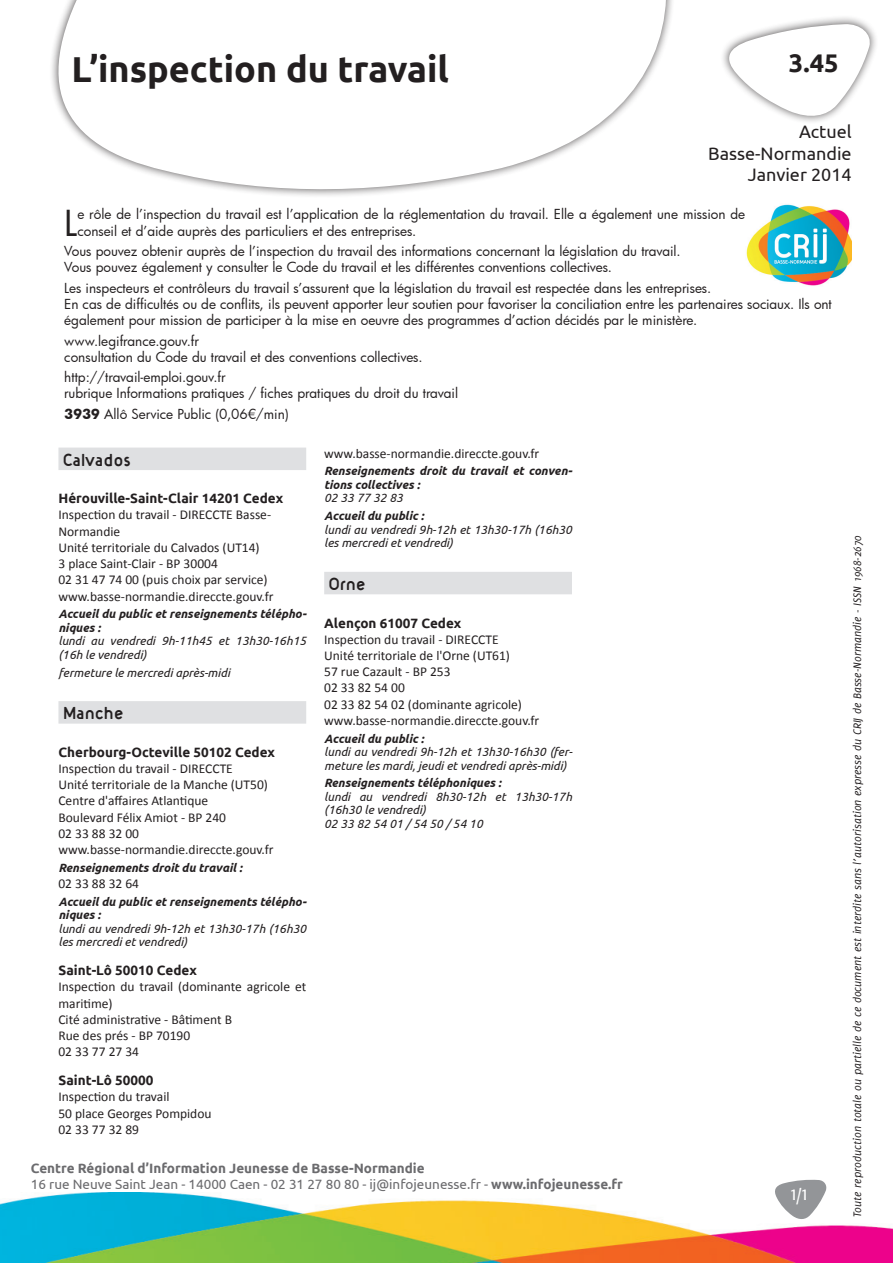
<style>
.page{position:relative;width:893px;height:1263px;background:#fff}
.page>*{position:absolute;margin:0;border:0;box-sizing:border-box;transform-origin:0 0}
.t1{font:700 36px "Ubuntu";color:#231f20}
.intro{font:34.95px "Futura";color:#231f20}
.t2{font:700 25.5px "Ubuntu";color:#231f20}
.t3{font:18px/21.6px "Ubuntu";color:#231f20;text-align:right}
.niveau_1{font:18px "Target Boo K";color:#231f20}
.t4{font:18px "Fontin";color:#fff}
.intro_sans_lettrine{font:13.5px/16.2px "Futura";color:#231f20}
.adresse{font:13.5px/16.2px "Calibri";color:#231f20}
.intro-2{font:13.5px/16.2px "Futura";color:#231f20}
.t5{font:700 13.5px/16.2px "Ubuntu";color:#6b6b6e}
.p-gaucheGras{font:700 13.5px "Ubuntu";color:#231f20}
.prive_public{font:italic 12px/13.5px "Ubuntu";color:#231f20}
.prive_public-2{font:italic 700 12px/13.5px "Ubuntu";color:#231f20}
.t6{font:italic 12px "Delicious";color:#231f20}
.adresse-2{font:italic 700 12px "Ubuntu";color:#231f20}
.s1{font-weight:700}
.s2{font-weight:400}
</style>
<div class="page">
<svg style="left:52px;top:0;width:617px;height:196px"></svg>
<div style="left:720px;top:15px;width:159px;height:110px;background:#231f20;opacity:.75"></div>
<svg style="left:724px;top:24px;width:148px;height:96px"></svg>
<img style="left:0;top:1192px;width:893px;height:71px">
<img style="left:746px;top:204px;width:105px;height:82px">
<svg style="left:773px;top:1179px;width:55px;height:42px"></svg>
<div style="left:58px;top:448px;width:248px;height:22px;background:#dfe0e2"></div>
<div style="left:58px;top:701px;width:248px;height:23px;background:#dfe0e2"></div>
<div style="left:324px;top:572px;width:248px;height:22px;background:#dfe0e2"></div>
<h1 class="t1" style="left:71px;top:47px;width:379px">L’inspection du travail</h1>
<h3 class="t2" style="left:789px;top:48px;width:51px">3.45</h3>
<h3 class="t3" style="left:708px;top:120px;width:145px">Actuel<br>Basse-Normandie<br>Janvier 2014</h3>
<p class="intro" style="left:64px;top:199px;width:15px">L</p>
<p class="intro-2" style="left:77px;top:206px;width:669px">e rôle de l’inspection du travail est l’application de la réglementation du travail. Elle a également une mission de conseil et d’aide auprès des particuliers et des entreprises.</p>
<p class="intro_sans_lettrine" style="left:64px;top:243px;width:618px">Vous pouvez obtenir auprès de l’inspection du travail des informations concernant la législation du travail.</p>
<p class="intro_sans_lettrine" style="left:64px;top:259px;width:549px">Vous pouvez également y consulter le Code du travail et les différentes conventions collectives.</p>
<p class="intro_sans_lettrine" style="left:64px;top:279px;width:648px">Les inspecteurs et contrôleurs du travail s’assurent que la législation du travail est respectée dans les entreprises.</p>
<p class="intro_sans_lettrine" style="left:64px;top:296px;width:769px">En cas de difficultés ou de conflits, ils peuvent apporter leur soutien pour favoriser la conciliation entre les partenaires sociaux. Ils ont également pour mission de participer à la mise en oeuvre des programmes d’action décidés par le ministère.</p>
<p class="intro_sans_lettrine" style="left:64px;top:332px;width:136px">www.legifrance.gouv.fr</p>
<p class="intro_sans_lettrine" style="left:64px;top:348px;width:360px">consultation du Code du travail et des conventions collectives.</p>
<p class="intro_sans_lettrine" style="left:64px;top:369px;width:163px">http://travail-emploi.gouv.fr</p>
<p class="intro_sans_lettrine" style="left:64px;top:385px;width:395px">rubrique Informations pratiques / fiches pratiques du droit du travail</p>
<p class="intro_sans_lettrine" style="left:64px;top:405px;width:226px"><span class="s1">3939</span> Allô Service Public (0,06€/min)</p>
<p class="niveau_1" style="left:63px;top:449px;width:70px">Calvados</p>
<p class="p-gaucheGras" style="left:58px;top:490px;width:226px">Hérouville-Saint-Clair 14201 Cedex</p>
<p class="adresse" style="left:58px;top:507px;width:214px">Inspection du travail - DIRECCTE Basse-</p>
<p class="adresse" style="left:58px;top:523px;width:63px">Normandie</p>
<p class="adresse" style="left:58px;top:539px;width:203px">Unité territoriale du Calvados (UT14)</p>
<p class="adresse" style="left:58px;top:555px;width:161px">3 place Saint-Clair - BP 30004</p>
<p class="adresse" style="left:58px;top:572px;width:211px">02 31 47 74 00 (puis choix par service)</p>
<p class="adresse" style="left:58px;top:588px;width:217px">www.basse-normandie.direccte.gouv.fr</p>
<p class="prive_public-2" style="left:58px;top:607px;width:250px">Accueil du public et renseignements télépho&shy;niques :</p>
<p class="prive_public" style="left:58px;top:634px;width:249px">lundi au vendredi 9h-11h45 et 13h30-16h15 (16h le vendredi)</p>
<p class="prive_public" style="left:58px;top:665px;width:173px">fermeture le mercredi après-midi</p>
<p class="niveau_1" style="left:63px;top:702px;width:62px">Manche</p>
<p class="p-gaucheGras" style="left:58px;top:744px;width:218px">Cherbourg-Octeville 50102 Cedex</p>
<p class="adresse" style="left:58px;top:760px;width:176px">Inspection du travail - DIRECCTE</p>
<p class="adresse" style="left:58px;top:777px;width:211px">Unité territoriale de la Manche (UT50)</p>
<p class="adresse" style="left:58px;top:793px;width:151px">Centre d'affaires Atlantique</p>
<p class="adresse" style="left:58px;top:809px;width:169px">Boulevard Félix Amiot - BP 240</p>
<p class="adresse" style="left:58px;top:825px;width:82px">02 33 88 32 00</p>
<p class="adresse" style="left:58px;top:841px;width:217px">www.basse-normandie.direccte.gouv.fr</p>
<p class="prive_public-2" style="left:58px;top:861px;width:185px">Renseignements droit du travail :</p>
<p class="adresse" style="left:58px;top:875px;width:82px">02 33 88 32 64</p>
<p class="prive_public-2" style="left:58px;top:894px;width:250px">Accueil du public et renseignements télépho&shy;niques :</p>
<p class="prive_public" style="left:58px;top:921px;width:249px">lundi au vendredi 9h-12h et 13h30-17h (16h30 les mercredi et vendredi)</p>
<p class="p-gaucheGras" style="left:58px;top:962px;width:140px">Saint-Lô 50010 Cedex</p>
<p class="adresse" style="left:58px;top:979px;width:249px">Inspection du travail (dominante agricole et maritime)</p>
<p class="adresse" style="left:58px;top:1011px;width:175px">Cité administrative - Bâtiment B</p>
<p class="adresse" style="left:58px;top:1027px;width:133px">Rue des prés - BP 70190</p>
<p class="adresse" style="left:58px;top:1044px;width:82px">02 33 77 27 34</p>
<p class="p-gaucheGras" style="left:58px;top:1072px;width:97px">Saint-Lô 50000</p>
<p class="adresse" style="left:58px;top:1089px;width:113px">Inspection du travail</p>
<p class="adresse" style="left:58px;top:1105px;width:155px">50 place Georges Pompidou</p>
<p class="adresse" style="left:58px;top:1121px;width:82px">02 33 77 32 89</p>
<p class="adresse" style="left:324px;top:445px;width:217px">www.basse-normandie.direccte.gouv.fr</p>
<p class="prive_public-2" style="left:324px;top:464px;width:250px">Renseignements droit du travail et conven&shy;tions collectives :</p>
<p class="prive_public" style="left:324px;top:491px;width:80px">02 33 77 32 83</p>
<p class="adresse-2" style="left:324px;top:509px;width:101px">Accueil du public :</p>
<p class="prive_public" style="left:324px;top:522px;width:249px">lundi au vendredi 9h-12h et 13h30-17h (16h30 les mercredi et vendredi)</p>
<p class="niveau_1" style="left:328px;top:573px;width:39px">Orne</p>
<p class="p-gaucheGras" style="left:324px;top:614px;width:139px">Alençon 61007 Cedex</p>
<p class="adresse" style="left:324px;top:631px;width:176px">Inspection du travail - DIRECCTE</p>
<p class="adresse" style="left:324px;top:647px;width:187px">Unité territoriale de l'Orne (UT61)</p>
<p class="adresse" style="left:324px;top:664px;width:128px">57 rue Cazault - BP 253</p>
<p class="adresse" style="left:324px;top:680px;width:82px">02 33 82 54 00</p>
<p class="adresse" style="left:324px;top:696px;width:199px">02 33 82 54 02 (dominante agricole)</p>
<p class="adresse" style="left:324px;top:712px;width:217px">www.basse-normandie.direccte.gouv.fr</p>
<p class="prive_public-2" style="left:324px;top:731px;width:101px">Accueil du public :</p>
<p class="prive_public" style="left:324px;top:745px;width:250px">lundi au vendredi 9h-12h et 13h30-16h30 (fer&shy;meture les mardi, jeudi et vendredi après-midi)</p>
<p class="prive_public-2" style="left:324px;top:776px;width:179px">Renseignements téléphoniques :</p>
<p class="prive_public" style="left:324px;top:789px;width:249px">lundi au vendredi 8h30-12h et 13h30-17h (16h30 le vendredi)</p>
<p class="prive_public" style="left:324px;top:816px;width:160px">02 33 82 54 01 / 54 50 / 54 10</p>
<p class="t5" style="left:31px;top:1160px;width:594px">Centre Régional d’Information Jeunesse de Basse-Normandie<br><span class="s2">16 rue Neuve Saint Jean - 14000 Caen - 02 31 27 80 80 - ij@infojeunesse.fr -</span> www.infojeunesse.fr</p>
<h3 class="t4" style="left:791px;top:1184px;width:18px">1/1</h3>
<p class="t6" style="left:850px;top:1216px;width:682px;rotate:-90deg">Toute reproduction totale ou partielle de ce document est interdite sans l’autorisation expresse du CRIJ de Basse-Normandie - ISSN 1968-2670</p>
</div>
